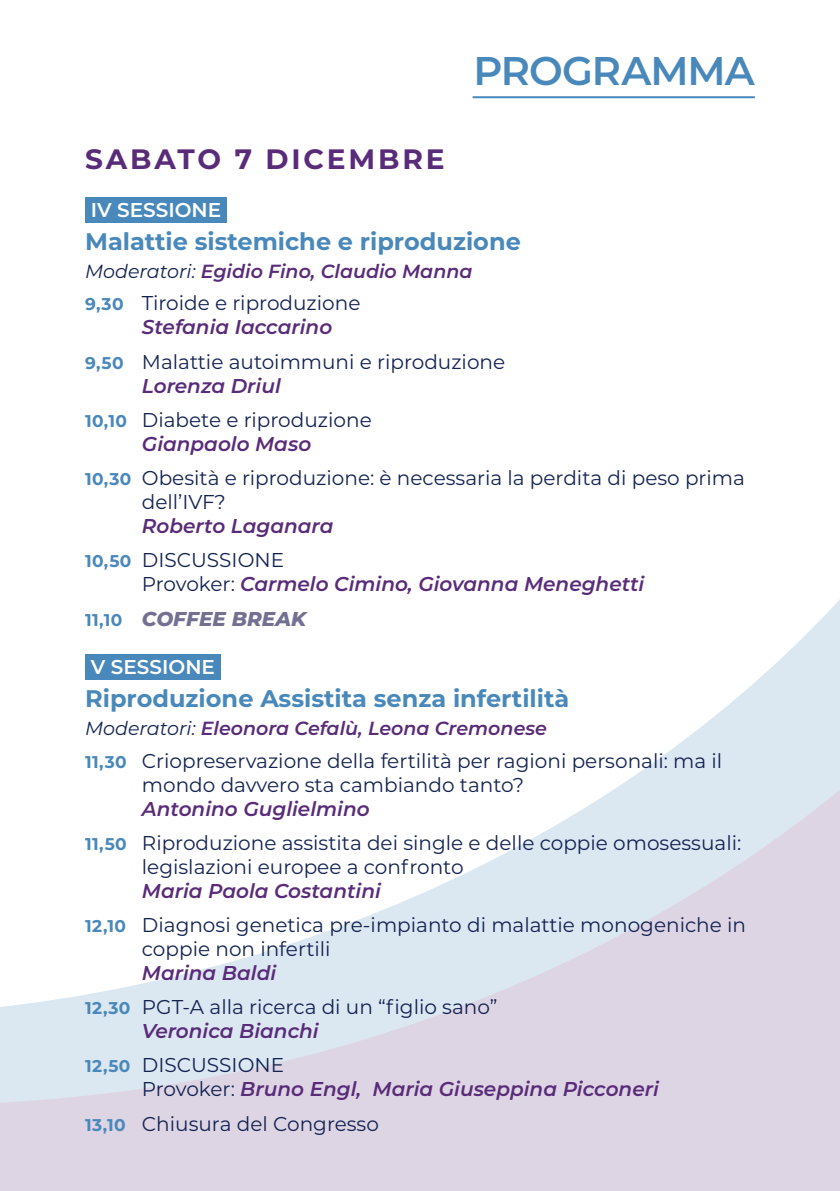
<style>
.page{position:relative;width:840px;height:1191px;background:#fff}
.page>*{position:absolute;margin:0;border:0;box-sizing:border-box;transform-origin:0 0}
.t1{font:600 40px "Montserrat";letter-spacing:-.025em;color:#4988ba}
.t2{font:700 28px "Montserrat";letter-spacing:.1em;color:#592b79}
.titolo_sessione_2024{font:700 24px "Montserrat";color:#4988ba}
.testo_2024{font:20px/24px "Montserrat";color:#142352}
.testo_2024-2{font:italic 600 20px/24px "Montserrat";color:#592b79}
.sessione_2024{font:600 20px "Montserrat";color:#fff}
.testo_2024-3{font:italic 800 20px "Montserrat";color:#727191}
.moderatori_2024{font:italic 600 19px "Montserrat";color:#592b79}
.s1{font-weight:400;color:#142352}
.s2{font-weight:700;font-size:17px;color:#4988ba}
.s3{font-weight:600;font-style:italic;color:#592b79}
.s4{font-weight:700;font-style:normal;font-size:17px;color:#4988ba}
.s5{font-weight:400;font-style:normal;color:#142352}
</style>
<div class="page">
<div style="left:0;top:1108px;width:839px;height:83px;background:#ded5e4"></div>
<svg style="left:0;top:600px;width:839px;height:508px"></svg>
<hr style="left:472px;top:96px;width:282px;height:2px;background:#4988ba">
<div style="left:85px;top:197px;width:142px;height:25px;background:#4988ba"></div>
<div style="left:85px;top:654px;width:135px;height:25px;background:#4988ba"></div>
<h1 class="t1" style="left:473px;top:42px;width:283px">PROGRAMMA</h1>
<p class="t2" style="left:85px;top:139px;width:361px">SABATO 7 DICEMBRE</p>
<p class="sessione_2024" style="left:91px;top:195px;width:132px">IV SESSIONE</p>
<p class="titolo_sessione_2024" style="left:85px;top:224px;width:437px">Malattie sistemiche e riproduzione</p>
<p class="moderatori_2024" style="left:85px;top:258px;width:388px"><span class="s1">Moderatori:</span> Egidio Fino, Claudio Manna</p>
<p class="testo_2024" style="left:142px;top:291px;width:220px;text-indent:-57px"><span class="s2">9,30</span> Tiroide e riproduzione<br><span class="s3">Stefania Iaccarino</span></p>
<p class="testo_2024" style="left:142px;top:349px;width:364px;text-indent:-57px"><span class="s2">9,50</span> Malattie autoimmuni e riproduzione<br><span class="s3">Lorenza Driul</span></p>
<p class="testo_2024" style="left:85px;top:407px;width:288px;text-align:center"><span class="s2">10,10</span> Diabete e riproduzione<br><span class="s3">Gianpaolo Maso</span></p>
<p class="testo_2024" style="left:142px;top:465px;width:604px;text-indent:-57px"><span class="s2">10,30</span> Obesità e riproduzione: è necessaria la perdita di peso prima dell’IVF?<br><span class="s3">Roberto Laganara</span></p>
<p class="testo_2024-2" style="left:142px;top:547px;width:503px;text-indent:-57px"><span class="s4">10,50</span> <span class="s5">DISCUSSIONE<br>Provoker:</span> Carmelo Cimino, Giovanna Meneghetti</p>
<p class="testo_2024-3" style="left:85px;top:604px;width:222px"><span class="s4">11,10</span> COFFEE BREAK</p>
<p class="sessione_2024" style="left:91px;top:652px;width:126px">V SESSIONE</p>
<p class="titolo_sessione_2024" style="left:85px;top:681px;width:485px">Riproduzione Assistita senza infertilità</p>
<p class="moderatori_2024" style="left:85px;top:714px;width:463px"><span class="s1">Moderatori:</span> Eleonora Cefalù, Leona Cremonese</p>
<p class="testo_2024" style="left:142px;top:747px;width:581px;text-indent:-57px"><span class="s2">11,30</span> Criopreservazione della fertilità per ragioni personali: ma il mondo davvero sta cambiando tanto?<br><span class="s3">Antonino Guglielmino</span></p>
<p class="testo_2024" style="left:142px;top:830px;width:600px;text-indent:-57px"><span class="s2">11,50</span> Riproduzione assistita dei single e delle coppie omosessuali: legislazioni europee a confronto<br><span class="s3">Maria Paola Costantini</span></p>
<p class="testo_2024" style="left:142px;top:912px;width:605px;text-indent:-57px"><span class="s2">12,10</span> Diagnosi genetica pre-impianto di malattie monogeniche in coppie non infertili<br><span class="s3">Marina Baldi</span></p>
<p class="testo_2024" style="left:142px;top:994px;width:357px;text-indent:-57px"><span class="s2">12,30</span> PGT-A alla ricerca di un “figlio sano”<br><span class="s3">Veronica Bianchi</span></p>
<p class="testo_2024-2" style="left:142px;top:1052px;width:518px;text-indent:-57px"><span class="s4">12,50</span> <span class="s5">DISCUSSIONE<br>Provoker:</span> Bruno Engl, Maria Giuseppina Picconeri</p>
<p class="testo_2024" style="left:85px;top:1110px;width:295px"><span class="s2">13,10</span> Chiusura del Congresso</p>
</div>
